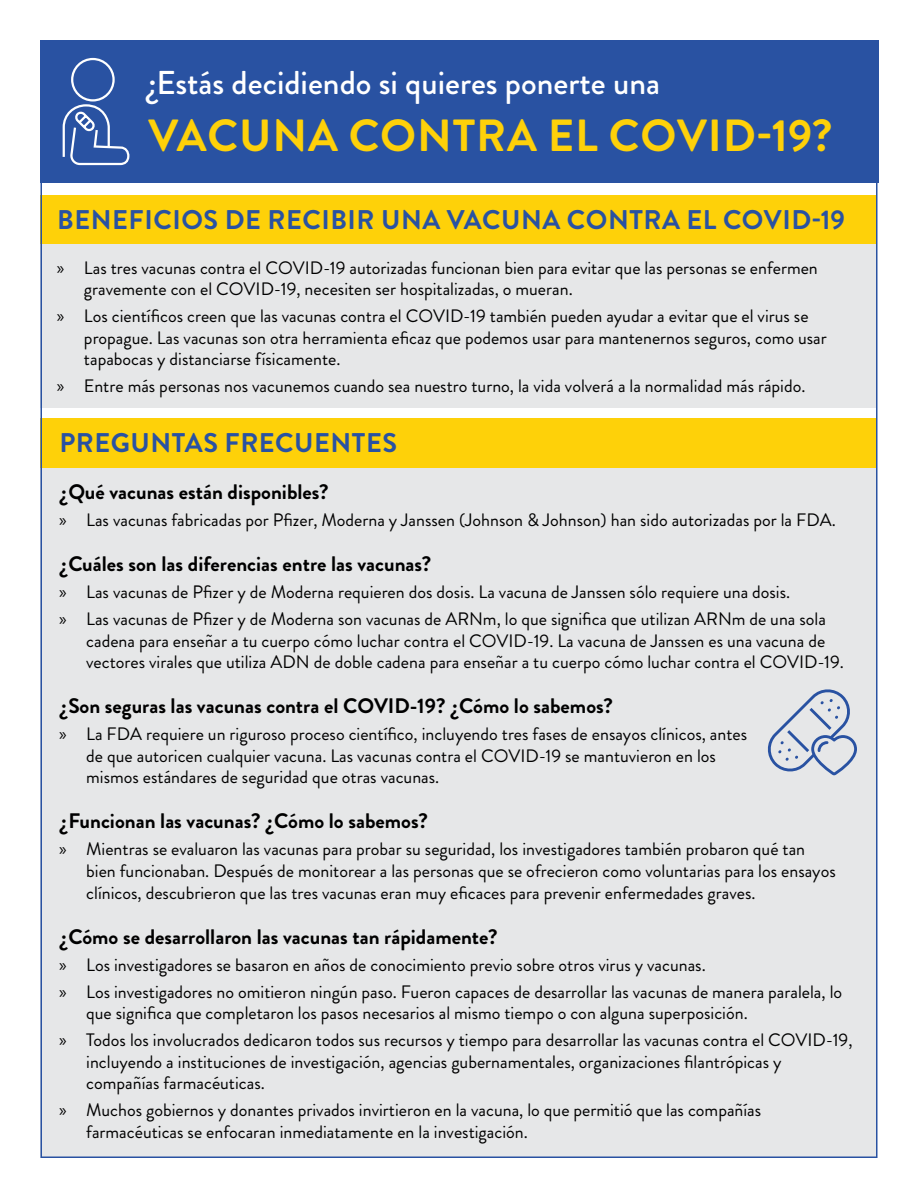
<style>
.page{position:relative;width:918px;height:1188px;background:#fff}
.page>*{position:absolute;margin:0;border:0;box-sizing:border-box;transform-origin:0 0}
.t1{font:700 45px "Brandon Grotesque";letter-spacing:.02em;color:#fed109}
.t2{font:500 33px "Brandon Grotesque";color:#fff}
.t3{font:700 27px "Brandon Grotesque";letter-spacing:.02em;color:#2952a2}
.t4{font:700 21px "Brandon Grotesque";color:#000}
.t5{font:18px/21.6px "Brandon Grotesque";color:#000}
.s1{font-family:"Myriad Pro"}
</style>
<div class="page">
<div style="left:40px;top:40px;width:839px;height:143px;background:#2952a2"></div>
<div style="left:40px;top:195px;width:837px;height:49px;background:#fed109"></div>
<div style="left:40px;top:244px;width:836px;height:163px;background:#e6e7e8"></div>
<div style="left:40px;top:454px;width:838px;height:704px;background:#e6e7e8"></div>
<div style="left:40px;top:418px;width:837px;height:50px;background:#fed109"></div>
<svg style="left:62px;top:57px;width:68px;height:109px"></svg>
<svg style="left:767px;top:689px;width:90px;height:87px"></svg>
<h2 class="t2" style="left:148px;top:60px;width:513px">¿Estás decidiendo si quieres ponerte una</h2>
<h1 class="t1" style="left:148px;top:104px;width:686px">VACUNA CONTRA EL COVID-19?</h1>
<h3 class="t3" style="left:57px;top:201px;width:789px">BENEFICIOS DE RECIBIR UNA VACUNA CONTRA EL COVID-19</h3>
<p class="t5" style="left:84px;top:257px;width:735px;text-indent:-27px"><span class="s1">»</span> Las tres vacunas contra el COVID-19 autorizadas funcionan bien para evitar que las personas se enfermen gravemente con el COVID-19, necesiten ser hospitalizadas, o mueran.</p>
<p class="t5" style="left:84px;top:305px;width:744px;text-indent:-27px"><span class="s1">»</span> Los científicos creen que las vacunas contra el COVID-19 también pueden ayudar a evitar que el virus se propague. Las vacunas son otra herramienta eficaz que podemos usar para mantenernos seguros, como usar tapabocas y distanciarse físicamente.</p>
<p class="t5" style="left:57px;top:376px;width:750px"><span class="s1">»</span> Entre más personas nos vacunemos cuando sea nuestro turno, la vida volverá a la normalidad más rápido.</p>
<h3 class="t3" style="left:59px;top:424px;width:339px">PREGUNTAS FRECUENTES</h3>
<p class="t4" style="left:59px;top:477px;width:271px">¿Qué vacunas están disponibles?</p>
<p class="t5" style="left:59px;top:509px;width:778px"><span class="s1">»</span> Las vacunas fabricadas por Pfizer, Moderna y Janssen (Johnson &amp; Johnson) han sido autorizadas por la FDA.</p>
<p class="t4" style="left:59px;top:549px;width:374px">¿Cuáles son las diferencias entre las vacunas?</p>
<p class="t5" style="left:59px;top:579px;width:768px;line-height:27px"><span class="s1">»</span> Las vacunas de Pfizer y de Moderna requieren dos dosis. La vacuna de Janssen sólo requiere una dosis.<br><span class="s1">»</span> Las vacunas de Pfizer y de Moderna son vacunas de ARNm, lo que significa que utilizan ARNm de una sola</p>
<p class="t5" style="left:86px;top:630px;width:759px">cadena para enseñar a tu cuerpo cómo luchar contra el COVID-19. La vacuna de Janssen es una vacuna de vectores virales que utiliza ADN de doble cadena para enseñar a tu cuerpo cómo luchar contra el COVID-19.</p>
<p class="t4" style="left:59px;top:691px;width:555px">¿Son seguras las vacunas contra el COVID-19? ¿Cómo lo sabemos?</p>
<p class="t5" style="left:86px;top:723px;width:662px;text-indent:-27px"><span class="s1">»</span> La FDA requiere un riguroso proceso científico, incluyendo tres fases de ensayos clínicos, antes de que autoricen cualquier vacuna. Las vacunas contra el COVID-19 se mantuvieron en los mismos estándares de seguridad que otras vacunas.</p>
<p class="t4" style="left:59px;top:806px;width:370px">¿Funcionan las vacunas? ¿Cómo lo sabemos?</p>
<p class="t5" style="left:86px;top:839px;width:751px;text-indent:-27px"><span class="s1">»</span> Mientras se evaluaron las vacunas para probar su seguridad, los investigadores también probaron qué tan bien funcionaban. Después de monitorear a las personas que se ofrecieron como voluntarias para los ensayos clínicos, descubrieron que las tres vacunas eran muy eficaces para prevenir enfermedades graves.</p>
<p class="t4" style="left:59px;top:922px;width:440px">¿Cómo se desarrollaron las vacunas tan rápidamente?</p>
<p class="t5" style="left:59px;top:951px;width:784px;line-height:27px"><span class="s1">»</span> Los investigadores se basaron en años de conocimiento previo sobre otros virus y vacunas.<br><span class="s1">»</span> Los investigadores no omitieron ningún paso. Fueron capaces de desarrollar las vacunas de manera paralela, lo</p>
<p class="t5" style="left:59px;top:1000px;width:795px;line-height:27px;text-indent:27px">que significa que completaron los pasos necesarios al mismo tiempo o con alguna superposición.<br><span class="s1">»</span> Todos los involucrados dedicaron todos sus recursos y tiempo para desarrollar las vacunas contra el COVID-19,</p>
<p class="t5" style="left:86px;top:1051px;width:697px">incluyendo a instituciones de investigación, agencias gubernamentales, organizaciones filantrópicas y compañías farmacéuticas.</p>
<p class="t5" style="left:86px;top:1100px;width:677px;text-indent:-27px"><span class="s1">»</span> Muchos gobiernos y donantes privados invirtieron en la vacuna, lo que permitió que las compañías farmacéuticas se enfocaran inmediatamente en la investigación.</p>
</div>
